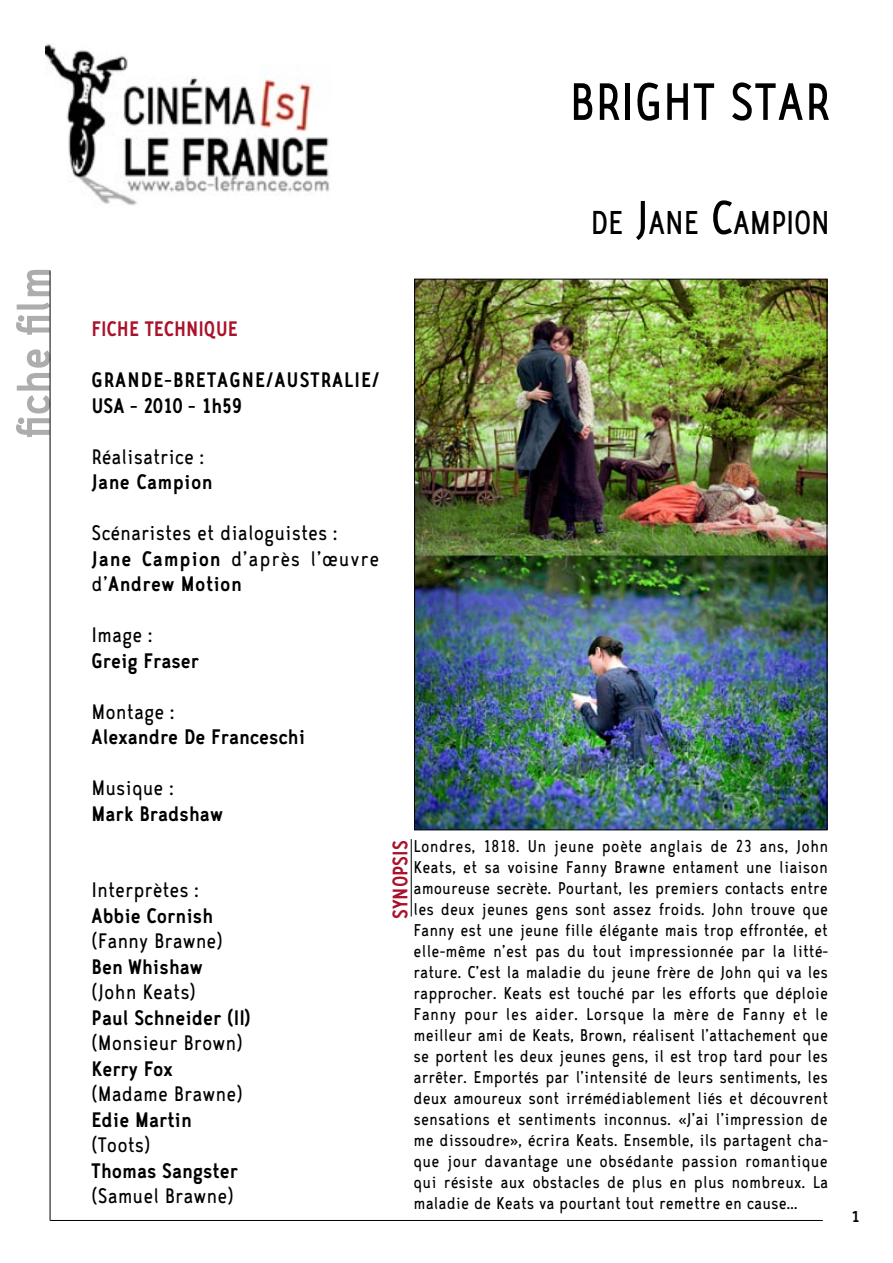
<style>
.page{position:relative;width:893px;height:1263px;background:#fff}
.page>*{position:absolute;margin:0;border:0;box-sizing:border-box;transform-origin:0 0}
.t1{font:60px "CA Zaracusa Narrow";color:#000}
.t2{font:700 54px "CA Zaracusa Narrow";color:#adadad}
.t3{font:37.8px "CA Zaracusa Narrow";letter-spacing:-.02em;color:#000}
.Normal_e{font:700 24px/25.5px "CA Zaracusa Narrow";color:#000}
.Normal_e-2{font:24px "CA Zaracusa Narrow";color:#000}
.Normal_e-3{font:700 24px/25.5px "CA Zaracusa Narrow";letter-spacing:.045em;color:#000}
.t4{font:700 24px "CA Zaracusa Narrow";color:#a9122a}
.t5{font:19.5px/21px "CA Zaracusa Narrow";color:#000;text-align:justify}
.t6{font:700 18px "CA Zaracusa Wide";color:#000}
.s1{font-size:54px}
.s2{font-weight:400}
</style>
<div class="page">
<hr style="left:50px;top:270px;width:1px;height:950px;background:#000">
<img style="left:45px;top:44px;width:284px;height:161px">
<img style="left:416px;top:281px;width:409px;height:547px">
<hr style="left:411px;top:839px;width:1px;height:77px;background:#000">
<hr style="left:50px;top:1220px;width:773px;height:1px;background:#000">
<p class="t2" style="left:7px;top:437px;width:172px;rotate:-90deg">fiche film</p>
<p class="t1" style="left:569px;top:72px;width:263px">BRIGHT STAR</p>
<p class="t3" style="left:591px;top:204px;width:241px">DE <span class="s1">J</span>ANE <span class="s1">C</span>AMPION</p>
<p class="t4" style="left:92px;top:317px;width:148px">FICHE TECHNIQUE</p>
<p class="Normal_e-3" style="left:92px;top:368px;width:289px">GRANDE-BRETAGNE/AUSTRALIE/<br>USA - 2010 - 1h59</p>
<p class="Normal_e-2" style="left:92px;top:445px;width:114px">Réalisatrice :</p>
<p class="Normal_e" style="left:92px;top:470px;width:122px">Jane Campion</p>
<p class="Normal_e-2" style="left:92px;top:521px;width:248px">Scénaristes et dialoguistes :</p>
<p class="Normal_e" style="left:92px;top:546px;width:289px">Jane Campion <span class="s2">d’après l’œuvre d’</span>Andrew Motion</p>
<p class="Normal_e-2" style="left:92px;top:623px;width:63px">Image :</p>
<p class="Normal_e" style="left:92px;top:648px;width:109px">Greig Fraser</p>
<p class="Normal_e-2" style="left:92px;top:700px;width:85px">Montage :</p>
<p class="Normal_e" style="left:92px;top:725px;width:215px">Alexandre De Franceschi</p>
<p class="Normal_e-2" style="left:92px;top:776px;width:84px">Musique :</p>
<p class="Normal_e" style="left:92px;top:801px;width:133px">Mark Bradshaw</p>
<p class="Normal_e-2" style="left:92px;top:878px;width:109px">Interprètes :</p>
<p class="Normal_e" style="left:92px;top:903px;width:123px">Abbie Cornish</p>
<p class="Normal_e-2" style="left:92px;top:929px;width:133px">(Fanny Brawne)</p>
<p class="Normal_e" style="left:92px;top:954px;width:113px">Ben Whishaw</p>
<p class="Normal_e-2" style="left:92px;top:980px;width:106px">(John Keats)</p>
<p class="Normal_e" style="left:92px;top:1005px;width:161px">Paul Schneider (II)</p>
<p class="Normal_e-2" style="left:92px;top:1031px;width:153px">(Monsieur Brown)</p>
<p class="Normal_e" style="left:92px;top:1056px;width:83px">Kerry Fox</p>
<p class="Normal_e-2" style="left:92px;top:1082px;width:153px">(Madame Brawne)</p>
<p class="Normal_e" style="left:92px;top:1107px;width:102px">Edie Martin</p>
<p class="Normal_e-2" style="left:92px;top:1133px;width:60px">(Toots)</p>
<p class="Normal_e" style="left:92px;top:1158px;width:148px">Thomas Sangster</p>
<p class="Normal_e-2" style="left:92px;top:1184px;width:144px">(Samuel Brawne)</p>
<p class="t4" style="left:388px;top:919px;width:80px;rotate:-90deg">SYNOPSIS</p>
<p class="t5" style="left:414px;top:836px;width:416px">Londres, 1818. Un jeune poète anglais de 23 ans, John Keats, et sa voisine Fanny Brawne entament une liaison amoureuse secrète. Pourtant, les premiers contacts entre les deux jeunes gens sont assez froids. John trouve que Fanny est une jeune fille élégante mais trop effrontée, et elle-même n’est pas du tout impressionnée par la litté&shy;rature. C’est la maladie du jeune frère de John qui va les rapprocher. Keats est touché par les efforts que déploie Fanny pour les aider. Lorsque la mère de Fanny et le meilleur ami de Keats, Brown, réalisent l’attachement que se portent les deux jeunes gens, il est trop tard pour les arrêter. Emportés par l’intensité de leurs sentiments, les deux amoureux sont irrémédiablement liés et découvrent sensations et sentiments inconnus. «J’ai l’impression de me dissoudre», écrira Keats. Ensemble, ils partagent cha&shy;que jour davantage une obsédante passion romantique qui résiste aux obstacles de plus en plus nombreux. La maladie de Keats va pourtant tout remettre en cause...</p>
<p class="t6" style="left:850px;top:1207px;width:11px">1</p>
</div>
